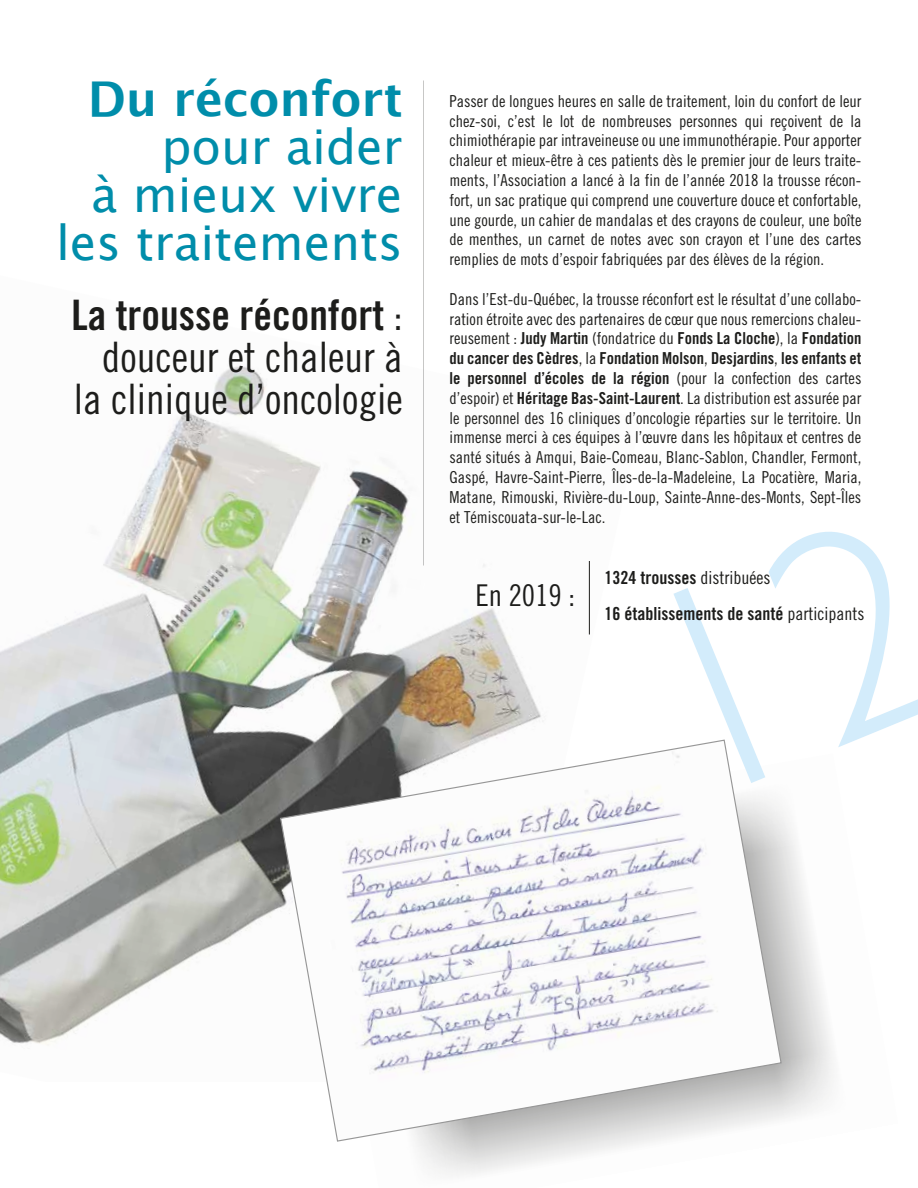
<style>
.page{position:relative;width:918px;height:1188px;background:#fff}
.page>*{position:absolute;margin:0;border:0;box-sizing:border-box;transform-origin:0 0}
.t1{font:48px/48px "Lucida Grande";color:#008daa;text-align:right}
.t2{font:700 48px "Lucida Grande";color:#008daa}
.t3{font:42px/42px "Trade Gothic Cond Eighteen";color:#1d1d1b;text-align:right}
.t4{font:42px "Trade Gothic Bold Cond Twenty";color:#1d1d1b}
.t5{font:30px "Trade Gothic Cond Eighteen";color:#1d1d1b}
.t6{font:18px/36px "Trade Gothic Bold Cond Twenty";color:#1d1d1b}
.t7{font:16.5px/19.8px "Trade Gothic Cond Eighteen";color:#1d1d1b;text-align:justify}
.t8{font:16.5px/19.8px "Trade Gothic Bold Cond Twenty";color:#1d1d1b;text-align:justify}
.s1{font-family:"Trade Gothic Cond Eighteen"}
.s2{font-family:"Trade Gothic Bold Cond Twenty"}
</style>
<div class="page">
<img style="left:0;top:255px;width:590px;height:790px">
<svg style="left:279px;top:739px;width:503px;height:403px"></svg>
<hr style="left:589px;top:561px;width:1px;height:73px;background:#1d1d1b">
<svg style="left:673px;top:739px;width:109px;height:44px"></svg>
<h1 class="t2" style="left:88px;top:60px;width:317px">Du réconfort</h1>
<h1 class="t1" style="left:56px;top:123px;width:348px">pour aider<br>à mieux vivre les traitements</h1>
<h2 class="t4" style="left:72px;top:290px;width:333px">La trousse réconfort <span class="s1">:</span></h2>
<h2 class="t3" style="left:74px;top:336px;width:330px">douceur et chaleur à la clinique d’oncologie</h2>
<p class="t7" style="left:449px;top:91px;width:414px">Passer de longues heures en salle de traitement, loin du confort de leur chez-soi, c’est le lot de nombreuses personnes qui reçoivent de la chimiothérapie par intraveineuse ou une immunothérapie. Pour apporter chaleur et mieux-être à ces patients dès le premier jour de leurs traite&shy;ments, l’Association a lancé à la fin de l’année 2018 la trousse récon&shy;fort, un sac pratique qui comprend une couverture douce et confortable, une gourde, un cahier de mandalas et des crayons de couleur, une boîte de menthes, un carnet de notes avec son crayon et l’une des cartes remplies de mots d’espoir fabriquées par des élèves de la région.</p>
<p class="t7" style="left:449px;top:289px;width:414px">Dans l’Est-du-Québec, la trousse réconfort est le résultat d’une collabo&shy;ration étroite avec des partenaires de cœur que nous remercions chaleu-</p>
<p class="t8" style="left:449px;top:328px;width:414px"><span class="s1">reusement :</span> Judy Martin <span class="s1">(fondatrice du</span> Fonds La Cloche<span class="s1">), la</span> Fondation du cancer des Cèdres<span class="s1">, la</span> Fondation Molson<span class="s1">,</span> Desjardins<span class="s1">,</span> les enfants et le personnel d’écoles de la région <span class="s1">(pour la confection des cartes</span></p>
<p class="t7" style="left:449px;top:388px;width:414px">d’espoir) et <span class="s2">Héritage Bas-Saint-Laurent</span>. La distribution est assurée par le personnel des 16 cliniques d’oncologie réparties sur le territoire. Un immense merci à ces équipes à l’œuvre dans les hôpitaux et centres de santé situés à Amqui, Baie-Comeau, Blanc-Sablon, Chandler, Fermont, Gaspé, Havre-Saint-Pierre, Îles-de-la-Madeleine, La Pocatière, Maria, Matane, Rimouski, Rivière-du-Loup, Sainte-Anne-des-Monts, Sept-Îles et Témiscouata-sur-le-Lac.</p>
<h3 class="t5" style="left:475px;top:577px;width:101px">En 2019 :</h3>
<p class="t6" style="left:605px;top:559px;width:261px">1324 trousses <span class="s1">distribuées<br></span>16 établissements de santé <span class="s1">participants</span></p>
</div>
